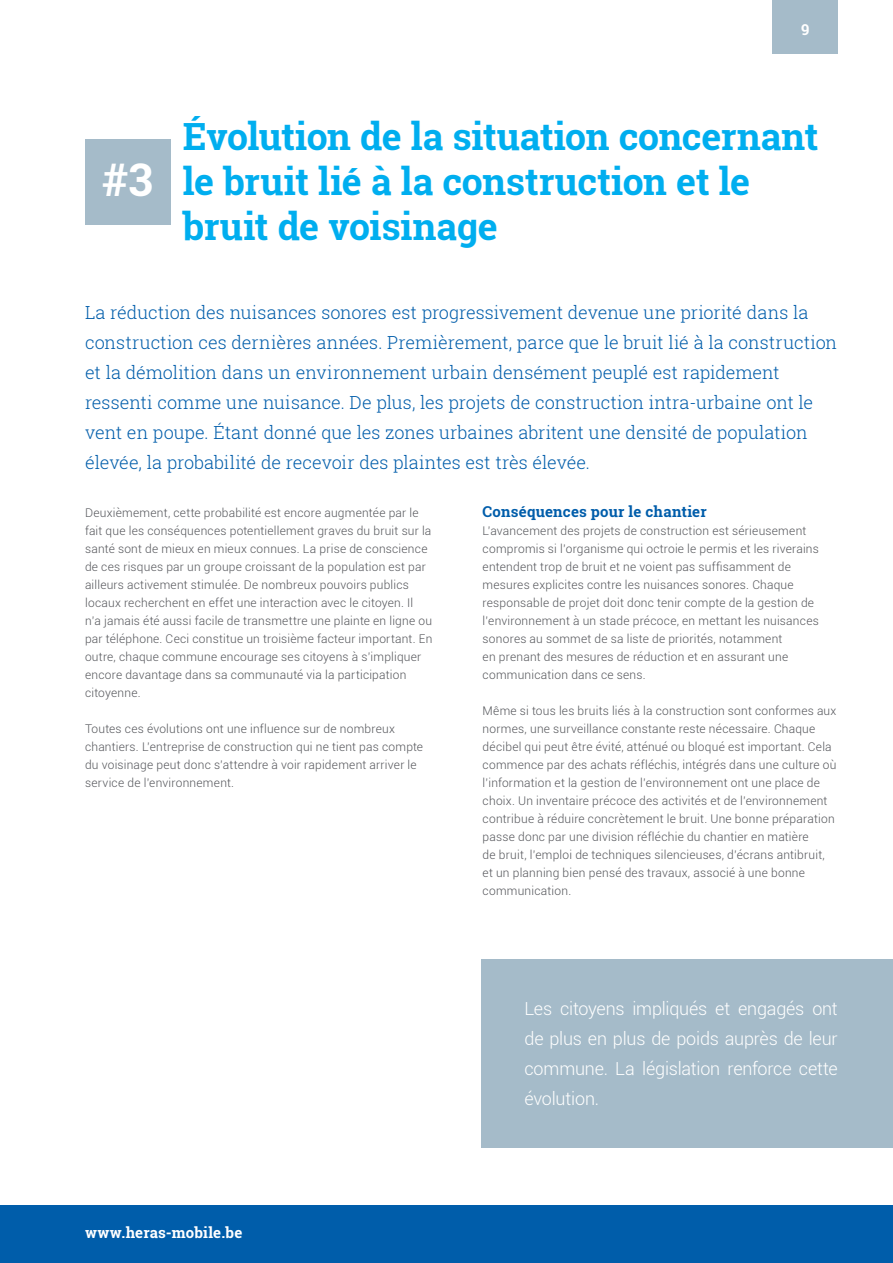
<style>
.page{position:relative;width:893px;height:1263px;background:#fff}
.page>*{position:absolute;margin:0;border:0;box-sizing:border-box;transform-origin:0 0}
.platte_tekst{font:700 45px "Roboto Slab";color:#fff}
.Grote_kop{font:700 37.5px/45px "Roboto Slab";letter-spacing:-.01em;color:#00aeef}
.introtekst{font:300 18px/30px "Roboto Slab";color:#005daa}
.margetekst{font:300 18px/30px "Roboto";letter-spacing:-.01em;color:#fff;text-align:justify}
.tussenkopje{font:700 15px "Roboto Slab";letter-spacing:.015em;color:#005daa}
.margetekst-2{font:700 15px "Roboto Slab";letter-spacing:.01em;color:#fff}
.platte_tekst-2{font:300 12px/18px "Roboto";letter-spacing:.02em;color:#54555a}
</style>
<div class="page">
<div style="left:773px;top:0;width:65px;height:54px;background:#a5bbc9"></div>
<div style="left:0;top:1205px;width:893px;height:58px;background:#005daa"></div>
<div style="left:85px;top:139px;width:85px;height:85px;background:#a5bbc9"></div>
<div style="left:482px;top:959px;width:411px;height:188px;background:#a5bbc9"></div>
<p class="margetekst-2" style="left:801px;top:19px;width:10px">9</p>
<p class="platte_tekst" style="left:102px;top:149px;width:52px">#3</p>
<p class="Grote_kop" style="left:183px;top:113px;width:637px">Évolution de la situation concernant le bruit lié à la construction et le bruit de voisinage</p>
<p class="introtekst" style="left:85px;top:297px;width:754px">La réduction des nuisances sonores est progressivement devenue une priorité dans la construction ces dernières années. Premièrement, parce que le bruit lié à la construction et la démolition dans un environnement urbain densément peuplé est rapidement ressenti comme une nuisance. De plus, les projets de construction intra-urbaine ont le vent en poupe. Étant donné que les zones urbaines abritent une densité de population élevée, la probabilité de recevoir des plaintes est très élevée.</p>
<p class="platte_tekst-2" style="left:85px;top:503px;width:349px">Deuxièmement, cette probabilité est encore augmentée par le fait que les conséquences potentiellement graves du bruit sur la santé sont de mieux en mieux connues. La prise de conscience de ces risques par un groupe croissant de la population est par ailleurs activement stimulée. De nombreux pouvoirs publics locaux recherchent en effet une interaction avec le citoyen. Il<br>n’a jamais été aussi facile de transmettre une plainte en ligne ou par téléphone. Ceci constitue un troisième facteur important. En outre, chaque commune encourage ses citoyens à s’impliquer encore davantage dans sa communauté via la participation citoyenne.</p>
<p class="platte_tekst-2" style="left:85px;top:719px;width:340px">Toutes ces évolutions ont une influence sur de nombreux chantiers. L’entreprise de construction qui ne tient pas compte du voisinage peut donc s’attendre à voir rapidement arriver le service de l’environnement.</p>
<p class="margetekst-2" style="left:85px;top:1222px;width:159px">www.heras-mobile.be</p>
<p class="tussenkopje" style="left:483px;top:501px;width:226px">Conséquences pour le chantier</p>
<p class="platte_tekst-2" style="left:483px;top:521px;width:338px">L’avancement des projets de construction est sérieusement compromis si l’organisme qui octroie le permis et les riverains entendent trop de bruit et ne voient pas suffisamment de mesures explicites contre les nuisances sonores. Chaque responsable de projet doit donc tenir compte de la gestion de l’environnement à un stade précoce, en mettant les nuisances sonores au sommet de sa liste de priorités, notamment<br>en prenant des mesures de réduction et en assurant une communication dans ce sens.</p>
<p class="platte_tekst-2" style="left:483px;top:701px;width:355px">Même si tous les bruits liés à la construction sont conformes aux normes, une surveillance constante reste nécessaire. Chaque décibel qui peut être évité, atténué ou bloqué est important. Cela commence par des achats réfléchis, intégrés dans une culture où l’information et la gestion de l’environnement ont une place de choix. Un inventaire précoce des activités et de l’environnement contribue à réduire concrètement le bruit. Une bonne préparation passe donc par une division réfléchie du chantier en matière<br>de bruit, l’emploi de techniques silencieuses, d’écrans antibruit, et un planning bien pensé des travaux, associé à une bonne communication.</p>
<p class="margetekst" style="left:524px;top:993px;width:315px">Les citoyens impliqués et engagés ont de plus en plus de poids auprès de leur commune. La législation renforce cette évolution.</p>
</div>
